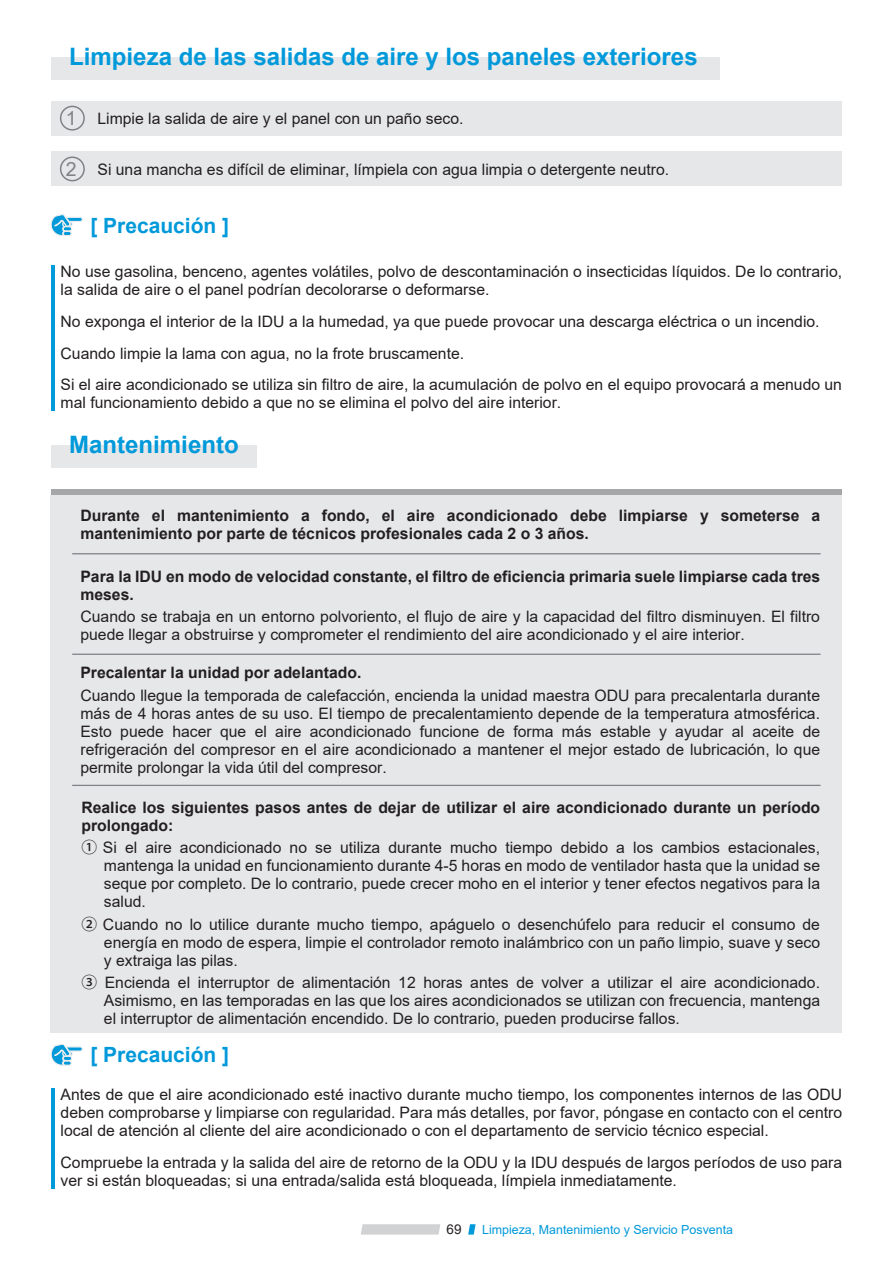
<style>
.page{position:relative;width:893px;height:1263px;background:#fff}
.page>*{position:absolute;margin:0;border:0;box-sizing:border-box;transform-origin:0 0}
.t1{font:700 24px "Arial";color:#0099da}
.t2{font:700 21px "Arial";color:#0099da}
.t3{font:19.5px "Arial";color:#808285}
.t4{font:15.75px/18px "Arial";color:#231f20;text-align:justify}
.t5{font:700 15.75px/18px "Arial";color:#231f20}
.t6{font:13.5px "Arial";color:#231f20}
.t7{font:12.45px "Arial";color:#0099da}
.s1{font-family:"FZLTHK GBK1 0 G Bpc EUC H"}
</style>
<div class="page">
<svg style="left:361px;top:1224px;width:79px;height:10px"></svg>
<svg style="left:468px;top:1224px;width:8px;height:10px"></svg>
<div style="left:51px;top:57px;width:668px;height:22px;background:#e6e7e9"></div>
<div style="left:51px;top:445px;width:206px;height:23px;background:#e6e7e9"></div>
<div style="left:51px;top:490px;width:791px;height:6px;background:#a6a7a9"></div>
<div style="left:51px;top:496px;width:791px;height:537px;background:#e6e7e9"></div>
<div style="left:51px;top:101px;width:791px;height:34px;background:#e6e7e9"></div>
<svg style="left:60px;top:106px;width:25px;height:25px"></svg>
<div style="left:51px;top:152px;width:791px;height:34px;background:#e6e7e9"></div>
<svg style="left:60px;top:156px;width:25px;height:25px"></svg>
<hr style="left:72px;top:553px;width:749px;height:1px;background:#808285">
<hr style="left:72px;top:654px;width:749px;height:1px;background:#808285">
<hr style="left:72px;top:785px;width:749px;height:1px;background:#808285">
<hr style="left:52px;top:265px;width:3px;height:146px;background:#0099da">
<hr style="left:52px;top:1088px;width:3px;height:100px;background:#0099da">
<svg style="left:51px;top:214px;width:32px;height:22px"></svg>
<svg style="left:51px;top:1044px;width:32px;height:22px"></svg>
<h1 class="t1" style="left:69px;top:39px;width:630px">Limpieza de las salidas de aire y los paneles exteriores</h1>
<p class="t3" style="left:66px;top:105px;width:12px">1</p>
<p class="t3" style="left:66px;top:156px;width:12px">2</p>
<p class="t4" style="left:98px;top:109px;width:367px">Limpie la salida de aire y el panel con un paño seco.</p>
<p class="t4" style="left:98px;top:160px;width:573px">Si una mancha es difícil de eliminar, límpiela con agua limpia o detergente neutro.</p>
<h2 class="t2" style="left:90px;top:210px;width:140px">[ Precaución ]</h2>
<p class="t4" style="left:61px;top:263px;width:783px">No use gasolina, benceno, agentes volátiles, polvo de descontaminación o insecticidas líquidos. De lo contrario, la salida de aire o el panel podrían decolorarse o deformarse.</p>
<p class="t4" style="left:61px;top:306px;width:783px;line-height:31.5px;text-align:left">No exponga el interior de la IDU a la humedad, ya que puede provocar una descarga eléctrica o un incendio.<br>Cuando limpie la lama con agua, no la frote bruscamente.<br>Si el aire acondicionado se utiliza sin filtro de aire, la acumulación de polvo en el equipo provocará a menudo un</p>
<p class="t4" style="left:61px;top:393px;width:502px">mal funcionamiento debido a que no se elimina el polvo del aire interior.</p>
<h1 class="t1" style="left:69px;top:428px;width:171px">Mantenimiento</h1>
<p class="t5" style="left:80px;top:507px;width:741px">Durante el mantenimiento a fondo, el aire acondicionado debe limpiarse y someterse a mantenimiento por parte de técnicos profesionales cada 2 o 3 años.</p>
<p class="t5" style="left:80px;top:567px;width:741px">Para la IDU en modo de velocidad constante, el filtro de eficiencia primaria suele limpiarse cada tres meses.</p>
<p class="t4" style="left:80px;top:608px;width:741px">Cuando se trabaja en un entorno polvoriento, el flujo de aire y la capacidad del filtro disminuyen. El filtro puede llegar a obstruirse y comprometer el rendimiento del aire acondicionado y el aire interior.</p>
<p class="t5" style="left:80px;top:664px;width:282px">Precalentar la unidad por adelantado.</p>
<p class="t4" style="left:80px;top:686px;width:741px">Cuando llegue la temporada de calefacción, encienda la unidad maestra ODU para precalentarla durante más de 4 horas antes de su uso. El tiempo de precalentamiento depende de la temperatura atmosférica.<br>Esto puede hacer que el aire acondicionado funcione de forma más estable y ayudar al aceite de refrigeración del compresor en el aire acondicionado a mantener el mejor estado de lubricación, lo que permite prolongar la vida útil del compresor.</p>
<p class="t5" style="left:81px;top:798px;width:740px">Realice los siguientes pasos antes de dejar de utilizar el aire acondicionado durante un período prolongado:</p>
<p class="t4" style="left:104px;top:838px;width:718px;text-indent:-23px"><span class="s1">①</span> Si el aire acondicionado no se utiliza durante mucho tiempo debido a los cambios estacionales, mantenga la unidad en funcionamiento durante 4-5 horas en modo de ventilador hasta que la unidad se seque por completo. De lo contrario, puede crecer moho en el interior y tener efectos negativos para la salud.</p>
<p class="t4" style="left:104px;top:915px;width:718px;text-indent:-23px"><span class="s1">②</span> Cuando no lo utilice durante mucho tiempo, apáguelo o desenchúfelo para reducir el consumo de energía en modo de espera, limpie el controlador remoto inalámbrico con un paño limpio, suave y seco y extraiga las pilas.</p>
<p class="t4" style="left:104px;top:974px;width:718px;text-indent:-23px"><span class="s1">③</span> Encienda el interruptor de alimentación 12 horas antes de volver a utilizar el aire acondicionado.<br>Asimismo, en las temporadas en las que los aires acondicionados se utilizan con frecuencia, mantenga el interruptor de alimentación encendido. De lo contrario, pueden producirse fallos.</p>
<h2 class="t2" style="left:90px;top:1040px;width:140px">[ Precaución ]</h2>
<p class="t4" style="left:61px;top:1085px;width:783px">Antes de que el aire acondicionado esté inactivo durante mucho tiempo, los componentes internos de las ODU deben comprobarse y limpiarse con regularidad. Para más detalles, por favor, póngase en contacto con el centro local de atención al cliente del aire acondicionado o con el departamento de servicio técnico especial.</p>
<p class="t4" style="left:61px;top:1153px;width:783px">Compruebe la entrada y la salida del aire de retorno de la ODU y la IDU después de largos períodos de uso para ver si están bloqueadas; si una entrada/salida está bloqueada, límpiela inmediatamente.</p>
<p class="t6" style="left:447px;top:1220px;width:17px">69</p>
<p class="t7" style="left:482px;top:1221px;width:253px">Limpieza, Mantenimiento y Servicio Posventa</p>
</div>
